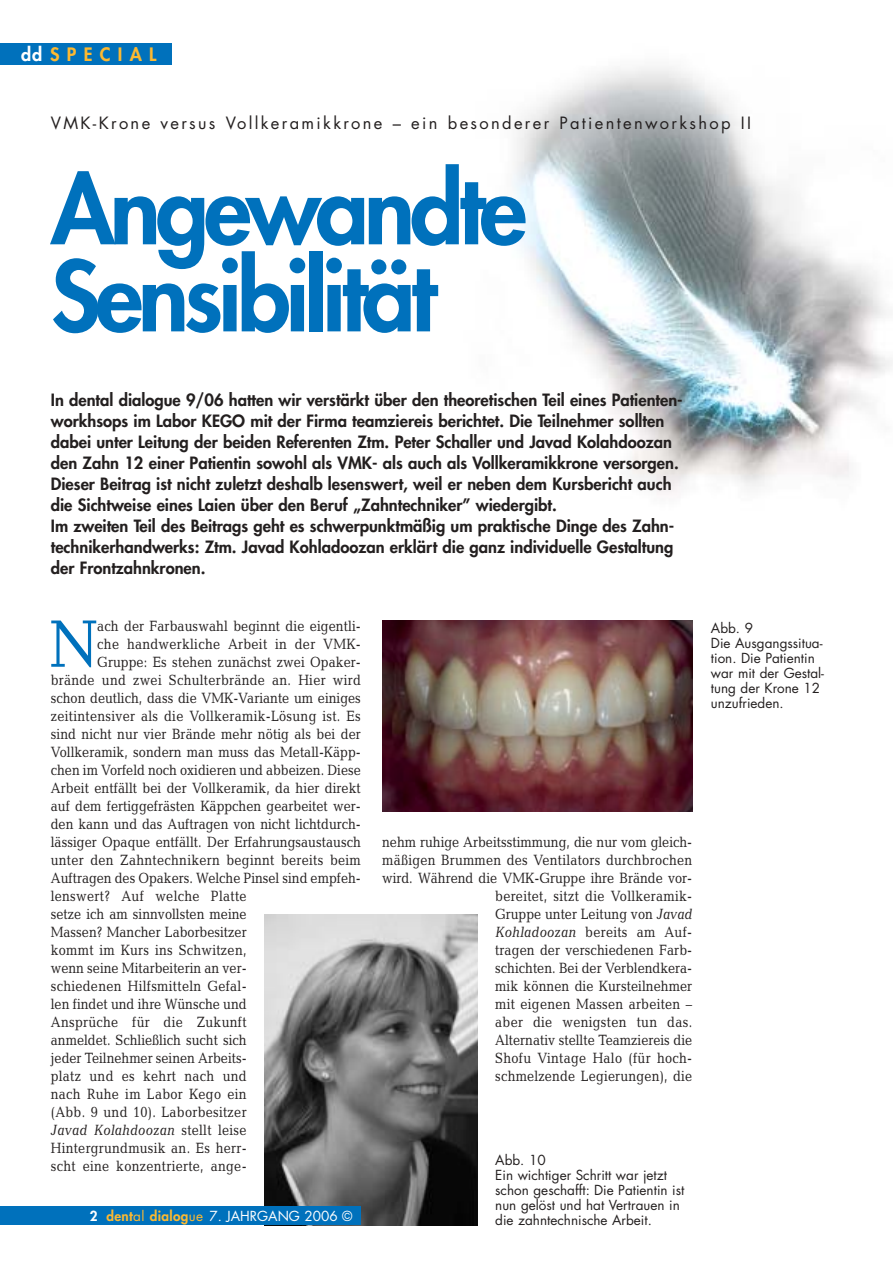
<style>
.page{position:relative;width:893px;height:1263px;background:#fff}
.page>*{position:absolute;margin:0;border:0;box-sizing:border-box;transform-origin:0 0}
.t1{font:800 94.5px/87px "Futura";letter-spacing:-.05em;color:#0071bc}
.t2{font:67.8px "Candida";color:#0071bc;scale:.85 1}
.t3{font:800 18px "Futura";letter-spacing:.405em;color:#fdb931}
.t4{font:800 16.5px/21px "Futura";color:#231f1f}
.t5{font:16.5px "Futura";letter-spacing:.14em;color:#231f1f}
.t6{font:15px/18px "Candida";letter-spacing:.005em;color:#231f1f;text-align:right;scale:.85 1}
.t7{font:italic 15px "Candida";letter-spacing:.02em;color:#231f1f;scale:.85 1}
.t8{font:13.5px/15px "Futura";color:#231f1f}
.t9{font:13.5px "Futura";color:#fff}
.s1{color:#fff}
.s2{font-style:normal}
.s3{font-weight:800}
.s4{font-weight:800;color:#fdb931}
.s5{color:#fdb931}
.s6{font-style:italic}
</style>
<div class="page">
<img style="left:512px;top:67px;width:380px;height:426px">
<div style="left:0;top:43px;width:172px;height:21px;background:#0071bc"></div>
<img style="left:382px;top:620px;width:311px;height:192px">
<img style="left:265px;top:915px;width:212px;height:310px">
<div style="left:0;top:1207px;width:361px;height:18px;background:#0071bc"></div>
<p class="t3" style="left:21px;top:45px;width:137px"><span class="s1">dd</span>SPECIAL</p>
<p class="t5" style="left:51px;top:115px;width:702px">VMK-Krone versus Vollkeramikkrone – ein besonderer Patientenworkshop II</p>
<h1 class="t1" style="left:51px;top:173px;width:478px">Angewandte<br>Sensibilität</h1>
<p class="t4" style="left:51px;top:391px;width:633px">In dental dialogue 9/06 hatten wir verstärkt über den theoretischen Teil eines Patienten&shy;workhsops im Labor KEGO mit der Firma teamziereis berichtet. Die Teilnehmer sollten dabei unter Leitung der beiden Referenten Ztm. Peter Schaller und Javad Kolahdoozan den Zahn 12 einer Patientin sowohl als VMK- als auch als Vollkeramikkrone versorgen.<br>Dieser Beitrag ist nicht zuletzt deshalb lesenswert, weil er neben dem Kursbericht auch die Sichtweise eines Laien über den Beruf „Zahntechniker” wiedergibt.<br>Im zweiten Teil des Beitrags geht es schwerpunktmäßig um praktische Dinge des Zahn&shy;technikerhandwerks: Ztm. Javad Kohladoozan erklärt die ganz individuelle Gestaltung der Frontzahnkronen.</p>
<h2 class="t2" style="left:49px;top:620px;width:58px">N</h2>
<p class="t6" style="left:97px;top:618px;width:312px">ach der Farbauswahl beginnt die eigentli-</p>
<p class="t6" style="left:97px;top:636px;width:312px">che handwerkliche Arbeit in der VMK-</p>
<p class="t6" style="left:97px;top:654px;width:312px">Gruppe: Es stehen zunächst zwei Opaker-</p>
<p class="t6" style="left:51px;top:672px;width:366px">brände und zwei Schulterbrände an. Hier wird</p>
<p class="t6" style="left:51px;top:690px;width:366px">schon deutlich, dass die VMK-Variante um einiges</p>
<p class="t6" style="left:51px;top:708px;width:366px">zeitintensiver als die Vollkeramik-Lösung ist. Es</p>
<p class="t6" style="left:51px;top:726px;width:366px">sind nicht nur vier Brände mehr nötig als bei der</p>
<p class="t6" style="left:51px;top:744px;width:366px">Vollkeramik, sondern man muss das Metall-Käpp-</p>
<p class="t6" style="left:51px;top:762px;width:366px">chen im Vorfeld noch oxidieren und abbeizen. Diese</p>
<p class="t6" style="left:51px;top:780px;width:366px">Arbeit entfällt bei der Vollkeramik, da hier direkt</p>
<p class="t6" style="left:51px;top:798px;width:366px">auf dem fertiggefrästen Käppchen gearbeitet wer-</p>
<p class="t6" style="left:51px;top:816px;width:366px">den kann und das Auftragen von nicht lichtdurch-</p>
<p class="t6" style="left:51px;top:834px;width:366px">lässiger Opaque entfällt. Der Erfahrungsaustausch</p>
<p class="t6" style="left:51px;top:852px;width:366px">unter den Zahntechnikern beginnt bereits beim</p>
<p class="t6" style="left:51px;top:870px;width:366px">Auftragen des Opakers. Welche Pinsel sind empfeh-</p>
<p class="t6" style="left:51px;top:888px;width:232px">lenswert? Auf welche Platte</p>
<p class="t6" style="left:51px;top:906px;width:232px">setze ich am sinnvollsten meine</p>
<p class="t6" style="left:51px;top:924px;width:232px">Massen? Mancher Laborbesitzer</p>
<p class="t6" style="left:51px;top:942px;width:232px">kommt im Kurs ins Schwitzen,</p>
<p class="t6" style="left:51px;top:960px;width:232px">wenn seine Mitarbeiterin an ver-</p>
<p class="t6" style="left:51px;top:978px;width:232px">schiedenen Hilfsmitteln Gefal-</p>
<p class="t6" style="left:51px;top:996px;width:232px">len findet und ihre Wünsche und</p>
<p class="t6" style="left:51px;top:1014px;width:232px">Ansprüche für die Zukunft</p>
<p class="t6" style="left:51px;top:1032px;width:232px">anmeldet. Schließlich sucht sich</p>
<p class="t6" style="left:51px;top:1050px;width:232px">jeder Teilnehmer seinen Arbeits-</p>
<p class="t6" style="left:51px;top:1068px;width:232px">platz und es kehrt nach und</p>
<p class="t6" style="left:51px;top:1086px;width:232px">nach Ruhe im Labor Kego ein</p>
<p class="t6" style="left:51px;top:1104px;width:232px">(Abb. 9 und 10). Laborbesitzer</p>
<p class="t7" style="left:51px;top:1124px;width:232px">Javad Kolahdoozan <span class="s2">stellt leise</span></p>
<p class="t6" style="left:51px;top:1140px;width:232px">Hintergrundmusik an. Es herr-</p>
<p class="t6" style="left:51px;top:1158px;width:232px">scht eine konzentrierte, ange-</p>
<p class="t9" style="left:90px;top:1209px;width:264px"><span class="s3">2</span> <span class="s4">dent</span><span class="s5">al</span> <span class="s4">dialog</span><span class="s5">ue</span> 7. JAHRGANG 2006 ©</p>
<p class="t6" style="left:382px;top:834px;width:366px">nehm ruhige Arbeitsstimmung, die nur vom gleich&shy;mäßigen Brummen des Ventilators durchbrochen wird. Während die VMK-Gruppe ihre Brände vor&shy;bereitet, sitzt die Vollkeramik-<br>Gruppe unter Leitung von <span class="s6">Javad<br>Kohladoozan</span> bereits am Auf-<br>tragen der verschiedenen Farb-<br>schichten. Bei der Verblendkera-<br>mik können die Kursteilnehmer<br>mit eigenen Massen arbeiten –<br>aber die wenigsten tun das.<br>Alternativ stellte Teamziereis die<br>Shofu Vintage Halo (für hoch-<br>schmelzende Legierungen), die</p>
<p class="t8" style="left:495px;top:1154px;width:191px">Abb. 10<br>Ein wichtiger Schritt war jetzt schon geschafft: Die Patientin ist nun gelöst und hat Vertrauen in die zahntechnische Arbeit.</p>
<p class="t8" style="left:711px;top:621px;width:115px">Abb. 9<br>Die Ausgangssitua&shy;tion. Die Patientin war mit der Gestal&shy;tung der Krone 12 unzufrieden.</p>
</div>
